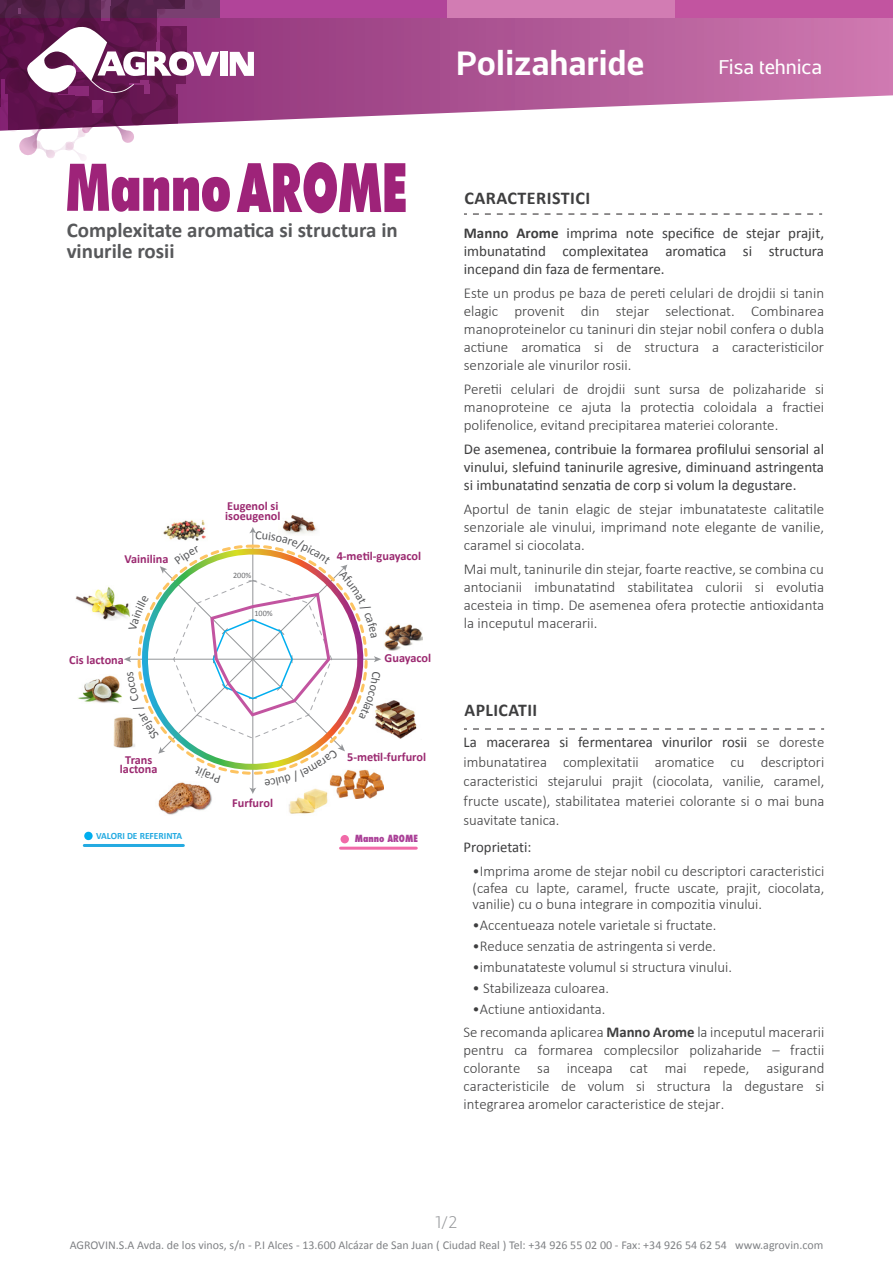
<style>
.page{position:relative;width:893px;height:1263px;background:#fff}
.page>*{position:absolute;margin:0;border:0;box-sizing:border-box;transform-origin:0 0}
.t1{font:700 33px "Centuma";letter-spacing:.01em;color:#fff}
.t2{font:700 21px/21px "Calibri";color:#57585a}
.t3{font:19.5px "Centuma";letter-spacing:-.01em;color:#fff}
.t4{font:700 18px "Calibri";letter-spacing:.025em;color:#3e3e3f}
.t5{font:300 16.5px "Centuma";color:#939598}
.t6{font:300 15px/18px "Calibri";color:#3e3e3f;text-align:justify}
.t7{font:15px/18px "Calibri";color:#3e3e3f;text-align:justify}
.t8{font:700 12.3px/9.4px "Calibri";color:#9b2970}
.t9{font:12px "Calibri";color:#808285}
.t10{font:700 9.6px "Calibri";color:#24aae1}
.t11{font:800 condensed 9.6px "Futura";color:#aa4097}
.t12{font:8.25px "Calibri";color:#6c6d70}
.s1{font-weight:700}
.s2{font-weight:400}
</style>
<div class="page">
<svg style="left:406px;top:18px;width:487px;height:97px;background:#bf71a7"></svg>
<div style="left:675px;top:0;width:218px;height:18px;background:#c254a0"></div>
<div style="left:447px;top:0;width:228px;height:18px;background:#d27cb3"></div>
<div style="left:219px;top:0;width:228px;height:18px;background:#b14499"></div>
<img style="left:381px;top:700px;width:36px;height:39px">
<svg style="left:473px;top:214px;width:349px;height:1px"></svg>
<svg style="left:473px;top:729px;width:351px;height:1px"></svg>
<svg style="left:0;top:0;width:406px;height:213px"></svg>
<div style="left:84px;top:832px;width:9px;height:8px;background:#00aeef;border-radius:50%"></div>
<img style="left:158px;top:794px;width:54px;height:21px">
<img style="left:166px;top:519px;width:39px;height:8px">
<img style="left:282px;top:515px;width:34px;height:12px">
<img style="left:288px;top:794px;width:40px;height:20px">
<img style="left:337px;top:780px;width:47px;height:18px">
<img style="left:113px;top:717px;width:11px;height:31px">
<div style="left:341px;top:835px;width:8px;height:8px;background:#f16aa8;border-radius:50%"></div>
<hr style="left:84px;top:844px;width:99px;height:3px;background:#24aae1">
<hr style="left:341px;top:847px;width:75px;height:3px;background:#f16aa8">
<img style="left:78px;top:675px;width:44px;height:28px">
<img style="left:75px;top:586px;width:49px;height:34px">
<img style="left:384px;top:624px;width:39px;height:27px">
<svg style="left:124px;top:527px;width:257px;height:267px"></svg>
<h1 class="t1" style="left:456px;top:40px;width:189px">Polizaharide</h1>
<h3 class="t3" style="left:718px;top:54px;width:105px">Fisa tehnica</h3>
<h2 class="t2" style="left:67px;top:219px;width:333px">Complexitate aromatica si structura in vinurile rosii</h2>
<p class="t8" style="left:225px;top:501px;width:57px">Eugenol si isoeugenol</p>
<p class="t8" style="left:125px;top:553px;width:45px">Vainilina</p>
<p class="t8" style="left:337px;top:551px;width:86px">4-metil-guayacol</p>
<p class="t12" style="left:233px;top:570px;width:20px">200%</p>
<p class="t12" style="left:254px;top:608px;width:20px">100%</p>
<p class="t8" style="left:69px;top:654px;width:56px">Cis lactona</p>
<p class="t8" style="left:385px;top:653px;width:48px">Guayacol</p>
<p class="t8" style="left:120px;top:755px;width:39px;line-height:8.7px;text-align:center">Trans lactona</p>
<p class="t8" style="left:347px;top:751px;width:80px">5-metil-furfurol</p>
<p class="t8" style="left:232px;top:797px;width:42px">Furfurol</p>
<p class="t10" style="left:96px;top:830px;width:88px">VALORI DE REFERINTA</p>
<p class="t11" style="left:355px;top:831px;width:64px">Manno AROME</p>
<p class="t4" style="left:464px;top:187px;width:127px">CARACTERISTICI</p>
<p class="t7" style="left:464px;top:223px;width:362px"><span class="s1">Manno Arome</span> imprima note specifice de stejar prajit, imbunatatind complexitatea aromatica si structura incepand din faza de fermentare.</p>
<p class="t6" style="left:464px;top:284px;width:362px">Este un produs pe baza de pereti celulari de drojdii si tanin elagic provenit din stejar selectionat. Combinarea manoproteinelor cu taninuri din stejar nobil confera o dubla actiune aromatica si de structura a caracteristicilor senzoriale ale vinurilor rosii.</p>
<p class="t6" style="left:464px;top:380px;width:362px">Peretii celulari de drojdii sunt sursa de polizaharide si manoproteine ce ajuta la protectia coloidala a fractiei polifenolice, evitand precipitarea materiei colorante.</p>
<p class="t7" style="left:464px;top:439px;width:362px">De asemenea, contribuie la formarea profilului sensorial al vinului, slefuind taninurile agresive, diminuand astringenta si imbunatatind senzatia de corp si volum la degustare.</p>
<p class="t6" style="left:464px;top:500px;width:362px">Aportul de tanin elagic de stejar imbunatateste calitatile senzoriale ale vinului, imprimand note elegante de vanilie, caramel si ciocolata.</p>
<p class="t6" style="left:464px;top:560px;width:362px">Mai mult, taninurile din stejar, foarte reactive, se combina cu antocianii imbunatatind stabilitatea culorii si evolutia acesteia in timp. De asemenea ofera protectie antioxidanta la inceputul macerarii.</p>
<p class="t4" style="left:464px;top:699px;width:74px">APLICATII</p>
<p class="t6" style="left:464px;top:732px;width:362px;line-height:19.5px"><span class="s2">La macerarea si fermentarea vinurilor rosii</span> se doreste imbunatatirea complexitatii aromatice cu descriptori caracteristici stejarului prajit (ciocolata, vanilie, caramel, fructe uscate), stabilitatea materiei colorante si o mai buna suavitate tanica.</p>
<p class="t7" style="left:464px;top:837px;width:69px">Proprietati:</p>
<p class="t6" style="left:473px;top:863px;width:353px;line-height:16.5px">•Imprima arome de stejar nobil cu descriptori caracteristici (cafea cu lapte, caramel, fructe uscate, prajit, ciocolata, vanilie) cu o buna integrare in compozitia vinului.</p>
<p class="t6" style="left:473px;top:916px;width:245px">•Accentueaza notele varietale si fructate.</p>
<p class="t6" style="left:473px;top:937px;width:245px">•Reduce senzatia de astringenta si verde.</p>
<p class="t6" style="left:473px;top:958px;width:261px">•imbunatateste volumul si structura vinului.</p>
<p class="t6" style="left:473px;top:979px;width:138px">• Stabilizeaza culoarea.</p>
<p class="t6" style="left:464px;top:998px;width:362px;line-height:22.5px;text-indent:9px">•Actiune antioxidanta.<br>Se recomanda aplicarea <span class="s1">Manno Arome</span> la inceputul macerarii</p>
<p class="t6" style="left:464px;top:1040px;width:362px">pentru ca formarea complecsilor polizaharide – fractii colorante sa inceapa cat mai repede, asigurand caracteristicile de volum si structura la degustare si integrarea aromelor caracteristice de stejar.</p>
<p class="t5" style="left:435px;top:1210px;width:24px">1/2</p>
<p class="t9" style="left:70px;top:1238px;width:755px">AGROVIN.S.A Avda. de los vinos, s/n - P.I Alces - 13.600 Alcázar de San Juan ( Ciudad Real ) Tel: +34 926 55 02 00 - Fax: +34 926 54 62 54 www.agrovin.com</p>
</div>
